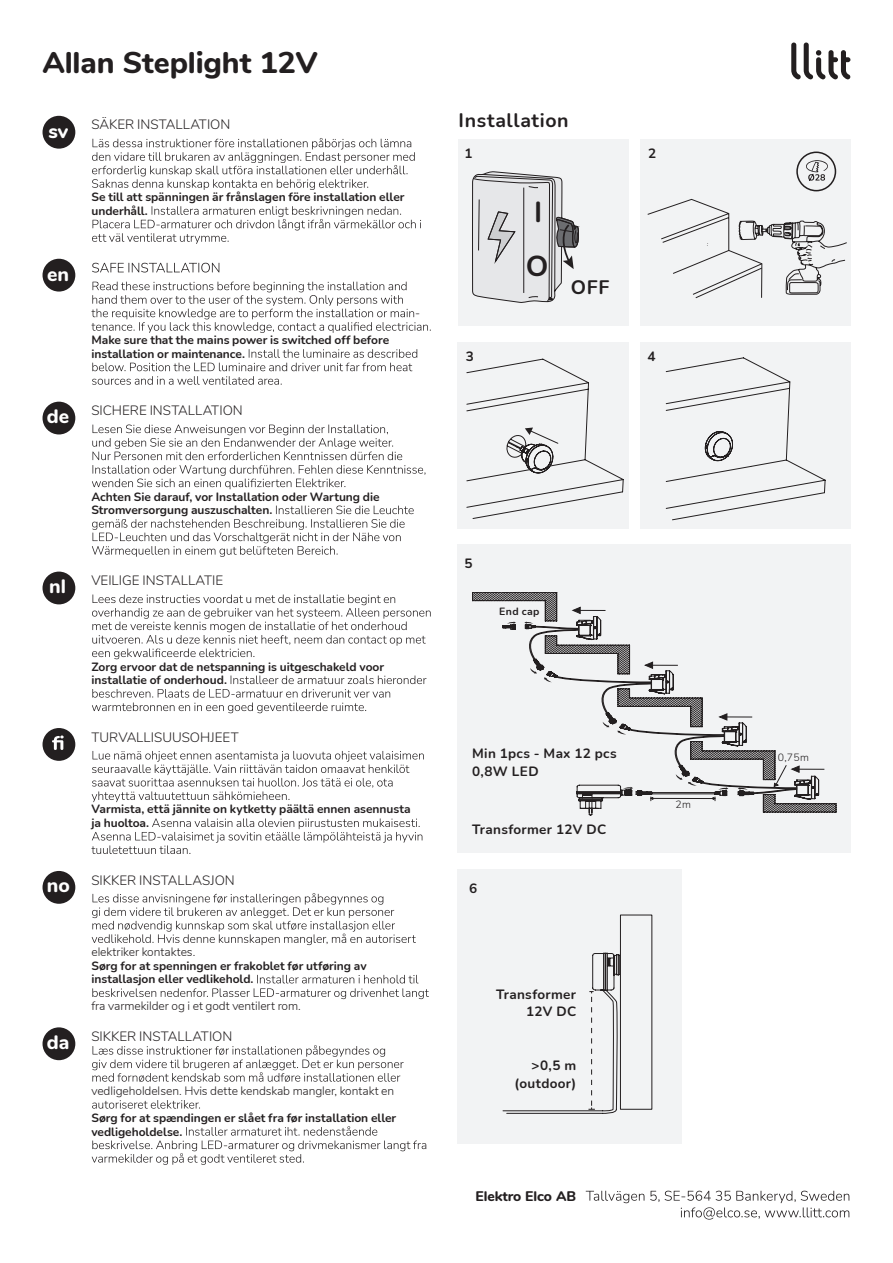
<style>
.page{position:relative;width:893px;height:1263px;background:#fff}
.page>*{position:absolute;margin:0;border:0;box-sizing:border-box;transform-origin:0 0}
.t1{font:800 30px "Nunito";letter-spacing:-.005em;color:#231f20}
.t2{font:700 28.8px/53.4px "Nunito";color:#231f20}
.t3{font:700 19.5px "Nunito";letter-spacing:.035em;color:#231f20}
.t4{font:800 19.5px "Nunito";color:#fff}
.t5{font:800 13.95px "Nunito";color:#231f20}
.t6{font:300 13.5px "Nunito";color:#231f20}
.t7{font:700 13.5px/17.2px "Nunito";letter-spacing:.02em;color:#231f20;text-align:right}
.t8{font:700 12px/13.5px "Nunito";letter-spacing:-.005em;color:#231f20}
.t9{font:300 12px "Nunito";letter-spacing:-.005em;color:#231f20}
.t10{font:300 10.5px "Nunito";color:#231f20}
.t11{font:700 10.5px "Nunito";letter-spacing:.03em;color:#231f20}
.s1{font-weight:800;font-size:19.5px;color:#fff}
</style>
<div class="page">
<div style="left:457px;top:545px;width:393px;height:308px;background:#f2f3f4"></div>
<svg style="left:472px;top:592px;width:364px;height:220px"></svg>
<div style="left:457px;top:869px;width:225px;height:275px;background:#f2f3f4"></div>
<div style="left:640px;top:342px;width:210px;height:187px;background:#f2f3f4"></div>
<div style="left:458px;top:139px;width:171px;height:187px;background:#f2f3f4"></div>
<svg style="left:666px;top:357px;width:160px;height:163px"></svg>
<svg style="left:572px;top:607px;width:33px;height:7px"></svg>
<svg style="left:502px;top:621px;width:14px;height:9px"></svg>
<svg style="left:524px;top:621px;width:300px;height:194px"></svg>
<svg style="left:791px;top:43px;width:59px;height:36px"></svg>
<svg style="left:586px;top:1191px;width:263px;height:28px"></svg>
<div style="left:457px;top:342px;width:172px;height:187px;background:#f2f3f4"></div>
<svg style="left:466px;top:359px;width:158px;height:160px"></svg>
<div style="left:640px;top:139px;width:210px;height:187px;background:#f2f3f4"></div>
<svg style="left:647px;top:199px;width:200px;height:99px"></svg>
<svg style="left:796px;top:152px;width:40px;height:39px"></svg>
<svg style="left:503px;top:915px;width:149px;height:199px"></svg>
<svg style="left:472px;top:171px;width:108px;height:132px"></svg>
<div style="left:43px;top:116px;width:32px;height:33px;background:#231f20;border-radius:50%"></div>
<svg style="left:92px;top:138px;width:323px;height:52px"></svg>
<svg style="left:92px;top:206px;width:329px;height:38px"></svg>
<div style="left:43px;top:259px;width:32px;height:33px;background:#231f20;border-radius:50%"></div>
<svg style="left:92px;top:263px;width:127px;height:9px"></svg>
<svg style="left:91px;top:282px;width:340px;height:51px"></svg>
<svg style="left:92px;top:349px;width:325px;height:36px"></svg>
<div style="left:43px;top:402px;width:32px;height:32px;background:#231f20;border-radius:50%"></div>
<svg style="left:92px;top:424px;width:333px;height:65px"></svg>
<svg style="left:92px;top:505px;width:322px;height:52px"></svg>
<div style="left:43px;top:572px;width:32px;height:32px;background:#231f20;border-radius:50%"></div>
<svg style="left:92px;top:594px;width:339px;height:65px"></svg>
<svg style="left:92px;top:675px;width:335px;height:38px"></svg>
<div style="left:43px;top:728px;width:32px;height:33px;background:#231f20;border-radius:50%"></div>
<svg style="left:52px;top:735px;width:12px;height:15px"></svg>
<svg style="left:92px;top:751px;width:332px;height:51px"></svg>
<svg style="left:91px;top:818px;width:331px;height:36px"></svg>
<div style="left:43px;top:871px;width:32px;height:33px;background:#231f20;border-radius:50%"></div>
<svg style="left:92px;top:893px;width:324px;height:52px"></svg>
<svg style="left:92px;top:975px;width:337px;height:24px"></svg>
<div style="left:43px;top:1027px;width:32px;height:33px;background:#231f20;border-radius:50%"></div>
<svg style="left:92px;top:1045px;width:312px;height:37px"></svg>
<svg style="left:92px;top:1100px;width:108px;height:8px"></svg>
<svg style="left:92px;top:1126px;width:334px;height:39px"></svg>
<h1 class="t1" style="left:43px;top:40px;width:277px">Allan Steplight 12V</h1>
<p class="t6" style="left:48px;top:115px;width:184px"><span class="s1">sv</span> SÄKER INSTALLATION</p>
<p class="t8" style="left:91px;top:190px;width:315px">Se till att spänningen är frånslagen före installation eller underhåll.</p>
<h3 class="t4" style="left:47px;top:259px;width:23px">en</h3>
<p class="t8" style="left:91px;top:333px;width:299px">Make sure that the mains power is switched off before installation or maintenance.</p>
<p class="t6" style="left:47px;top:401px;width:197px"><span class="s1">de</span> SICHERE INSTALLATION</p>
<p class="t9" style="left:415px;top:304px;width:7px">-</p>
<p class="t8" style="left:91px;top:489px;width:290px">Achten Sie darauf, vor Installation oder Wartung die<br>Stromversorgung auszuschalten.</p>
<h3 class="t4" style="left:49px;top:572px;width:18px">nl</h3>
<p class="t6" style="left:91px;top:571px;width:134px">VEILIGE INSTALLATIE</p>
<p class="t8" style="left:91px;top:659px;width:294px">Zorg ervoor dat de netspanning is uitgeschakeld voor installatie of onderhoud.</p>
<p class="t6" style="left:91px;top:727px;width:149px">TURVALLISUUSOHJEET</p>
<p class="t8" style="left:91px;top:802px;width:321px">Varmista, että jännite on kytketty päältä ennen asennusta ja huoltoa.</p>
<p class="t6" style="left:47px;top:870px;width:190px"><span class="s1">no</span> SIKKER INSTALLASJON</p>
<p class="t9" style="left:91px;top:943px;width:105px">elektriker kontaktes.</p>
<p class="t8" style="left:91px;top:958px;width:277px">Sørg for at spenningen er frakoblet før utføring av installasjon eller vedlikehold.</p>
<p class="t9" style="left:91px;top:997px;width:211px">fra varmekilder og i et godt ventilert rom.</p>
<p class="t6" style="left:47px;top:1026px;width:187px"><span class="s1">da</span> SIKKER INSTALLATION</p>
<p class="t9" style="left:91px;top:1082px;width:304px">vedligeholdelsen. Hvis dette kendskab mangler, kontakt en</p>
<p class="t8" style="left:91px;top:1110px;width:306px">Sørg for at spændingen er slået fra før installation eller vedligeholdelse.</p>
<h3 class="t3" style="left:459px;top:106px;width:111px">Installation</h3>
<p class="t7" style="left:465px;top:144px;width:10px">1</p>
<h2 class="t2" style="left:526px;top:185px;width:24px">I<br>O</h2>
<h3 class="t3" style="left:571px;top:273px;width:40px">OFF</h3>
<p class="t7" style="left:648px;top:144px;width:10px">2</p>
<p class="t7" style="left:466px;top:347px;width:10px">3</p>
<p class="t7" style="left:647px;top:347px;width:10px">4</p>
<p class="t7" style="left:465px;top:554px;width:10px">5</p>
<p class="t11" style="left:499px;top:604px;width:42px">End cap</p>
<p class="t7" style="left:472px;top:743px;width:146px;line-height:18.1px;text-align:left">Min 1pcs - Max 12 pcs<br>0,8W LED</p>
<p class="t7" style="left:472px;top:820px;width:135px">Transformer 12V DC</p>
<p class="t7" style="left:469px;top:879px;width:10px">6</p>
<p class="t7" style="left:496px;top:985px;width:82px">Transformer<br>12V DC</p>
<p class="t7" style="left:515px;top:1056px;width:63px">&gt;0,5 m (outdoor)</p>
<p class="t5" style="left:475px;top:1185px;width:102px">Elektro Elco AB</p>
<p class="t10" style="left:675px;top:797px;width:17px">2m</p>
<p class="t10" style="left:778px;top:750px;width:33px">0,75m</p>
</div>
